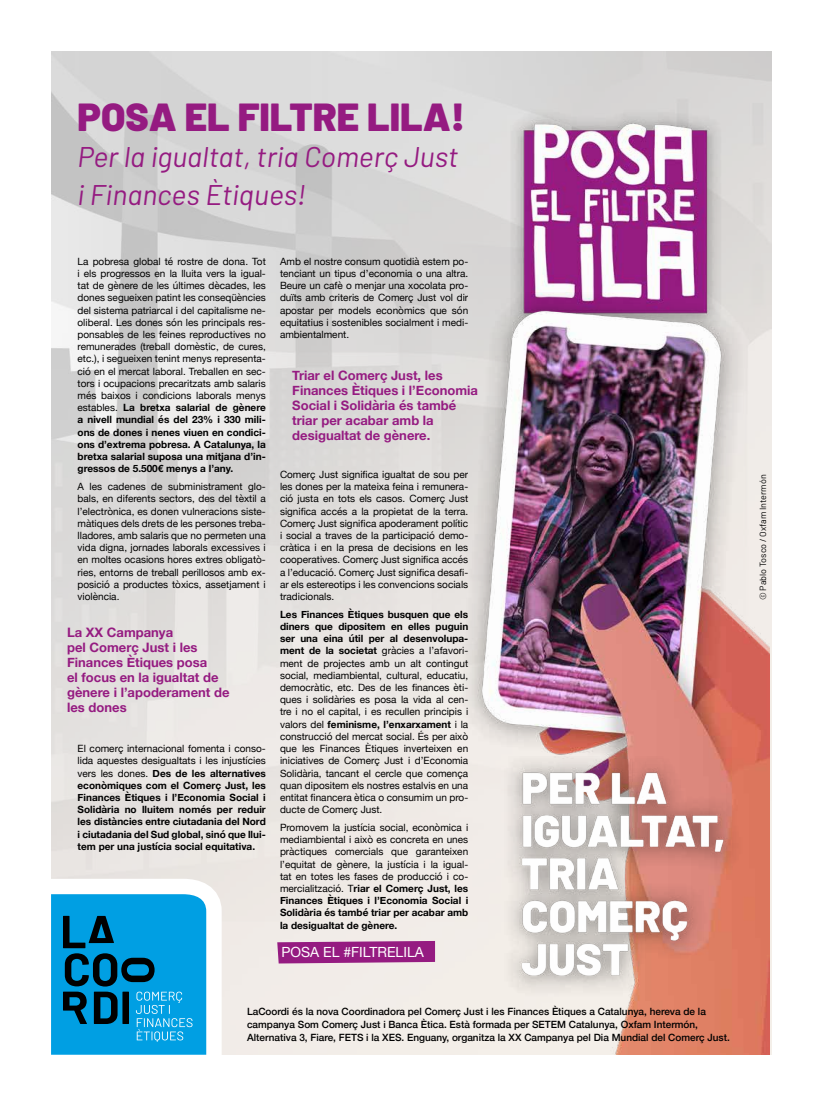
<style>
.page{position:relative;width:823px;height:1106px;background:#fff}
.page>*{position:absolute;margin:0;border:0;box-sizing:border-box;transform-origin:0 0}
.t1{font:900 39.2px "Barlow";color:#951b81}
.t2{font:italic 28.5px/37.4px "Barlow";color:#951b81}
.t3{font:14px "Helvetica Neue";color:#fff}
.t4{font:700 13px/15px "Helvetica Neue";color:#951b81}
.t5{font:10px/12.2px "Helvetica Neue";color:#000;text-align:justify}
.t6{font:700 10px/12.2px "Helvetica Neue";color:#000;text-align:justify}
.t7{font:500 10px/13px "Helvetica Neue";color:#000}
.t8{font:9px "Barlow";color:#000}
.s1{font-weight:700}
.s2{font-weight:400}
</style>
<div class="page">
<img style="left:51px;top:51px;width:719px;height:1003px">
<img style="left:427px;top:51px;width:345px;height:453px">
<div style="left:51px;top:838px;width:196px;height:217px;background:#ebe7e3"></div>
<svg style="left:51px;top:863px;width:186px;height:192px"></svg>
<svg style="left:51px;top:894px;width:155px;height:160px;background:#058cc6"></svg>
<img style="left:386px;top:265px;width:382px;height:789px">
<img style="left:386px;top:729px;width:386px;height:318px">
<svg style="left:277px;top:941px;width:158px;height:22px;background:#992586"></svg>
<h1 class="t1" style="left:77px;top:92px;width:388px">POSA EL FILTRE LILA!</h1>
<h2 class="t2" style="left:77px;top:137px;width:382px">Per la igualtat, tria Comerç Just i Finances Ètiques!</h2>
<p class="t5" style="left:77px;top:256px;width:190px">La pobresa global té rostre de dona. Tot i els progressos en la lluita vers la igual&shy;tat de gènere de les últimes dècades, les dones segueixen patint les conseqüències del sistema patriarcal i del capitalisme ne&shy;oliberal. Les dones són les principals res&shy;ponsables de les feines reproductives no remunerades (treball domèstic, de cures, etc.), i segueixen tenint menys representa&shy;ció en el mercat laboral. Treballen en sec&shy;tors i ocupacions precaritzats amb salaris més baixos i condicions laborals menys estables. <span class="s1">La bretxa salarial de gènere a nivell mundial és del 23% i 330 mili&shy;ons de dones i nenes viuen en condici&shy;ons d’extrema pobresa. A Catalunya, la bretxa salarial suposa una mitjana d’in&shy;gressos de 5.500€ menys a l’any.</span></p>
<p class="t5" style="left:77px;top:481px;width:190px">A les cadenes de subministrament glo&shy;bals, en diferents sectors, des del tèxtil a l’electrònica, es donen vulneracions siste&shy;màtiques dels drets de les persones treba&shy;lladores, amb salaris que no permeten una vida digna, jornades laborals excessives i en moltes ocasions hores extres obligatò&shy;ries, entorns de treball perillosos amb ex&shy;posició a productes tòxics, assetjament i violència.</p>
<h3 class="t4" style="left:67px;top:625px;width:164px">La XX Campanya<br>pel Comerç Just i les<br>Finances Ètiques posa<br>el focus en la igualtat de gènere i l’apoderament de les dones</h3>
<p class="t6" style="left:77px;top:742px;width:190px"><span class="s2">El comerç internacional fomenta i conso&shy;lida aquestes desigualtats i les injustícies vers les dones.</span> Des de les alternatives econòmiques com el Comerç Just, les Finances Ètiques i l’Economia Social i Solidària no lluitem només per reduir les distàncies entre ciutadania del Nord i ciutadania del Sud global, sinó que llui&shy;tem per una justícia social equitativa.</p>
<p class="t5" style="left:280px;top:256px;width:190px">Amb el nostre consum quotidià estem po&shy;tenciant un tipus d’economia o una altra.<br>Beure un cafè o menjar una xocolata pro&shy;duïts amb criteris de Comerç Just vol dir apostar per models econòmics que són equitatius i sostenibles socialment i medi&shy;ambientalment.</p>
<h3 class="t4" style="left:292px;top:368px;width:187px">Triar el Comerç Just, les<br>Finances Ètiques i l’Economia<br>Social i Solidària és també triar per acabar amb la desigualtat de gènere.</h3>
<p class="t5" style="left:280px;top:469px;width:190px">Comerç Just significa igualtat de sou per les dones per la mateixa feina i remunera&shy;ció justa en tots els casos. Comerç Just significa accés a la propietat de la terra.<br>Comerç Just significa apoderament polític i social a traves de la participació demo&shy;cràtica i en la presa de decisions en les cooperatives. Comerç Just significa accés a l’educació. Comerç Just significa desafi&shy;ar els estereotips i les convencions socials tradicionals.</p>
<p class="t5" style="left:280px;top:608px;width:190px"><span class="s1">Les Finances Ètiques busquen que els diners que dipositem en elles puguin ser una eina útil per al desenvolupa&shy;ment de la societat</span> gràcies a l’afavori&shy;ment de projectes amb un alt contingut social, mediambiental, cultural, educatiu, democràtic, etc. Des de les finances èti&shy;ques i solidàries es posa la vida al cen&shy;tre i no el capital, i es recullen principis i valors del <span class="s1">feminisme, l’enxarxament</span> i la construcció del mercat social. És per això que les Finances Ètiques inverteixen en iniciatives de Comerç Just i d’Economia Solidària, tancant el cercle que comença quan dipositem els nostres estalvis en una entitat financera ètica o consumim un pro&shy;ducte de Comerç Just.</p>
<p class="t5" style="left:280px;top:822px;width:190px">Promovem la justícia social, econòmica i mediambiental i això es concreta en unes pràctiques comercials que garanteixen l’equitat de gènere, la justícia i la igual&shy;tat en totes les fases de producció i co&shy;mercialització. T<span class="s1">riar el Comerç Just, les Finances Ètiques i l’Economia Social i Solidària és també triar per acabar amb la desigualtat de gènere.</span></p>
<h3 class="t3" style="left:281px;top:942px;width:144px">POSA EL #FILTRELILA</h3>
<p class="t7" style="left:247px;top:1004px;width:484px">LaCoordi és la nova Coordinadora pel Comerç Just i les Finances Ètiques a Catalunya, hereva de la campanya Som Comerç Just i Banca Ètica. Està formada per SETEM Catalunya, Oxfam Intermón,<br>Alternativa 3, Fiare, FETS i la XES. Enguany, organitza la XX Campanya pel Dia Mundial del Comerç Just.</p>
<p class="t8" style="left:756px;top:600px;width:127px;rotate:-90deg">© Pablo Tosco / Oxfam Intermón</p>
</div>
